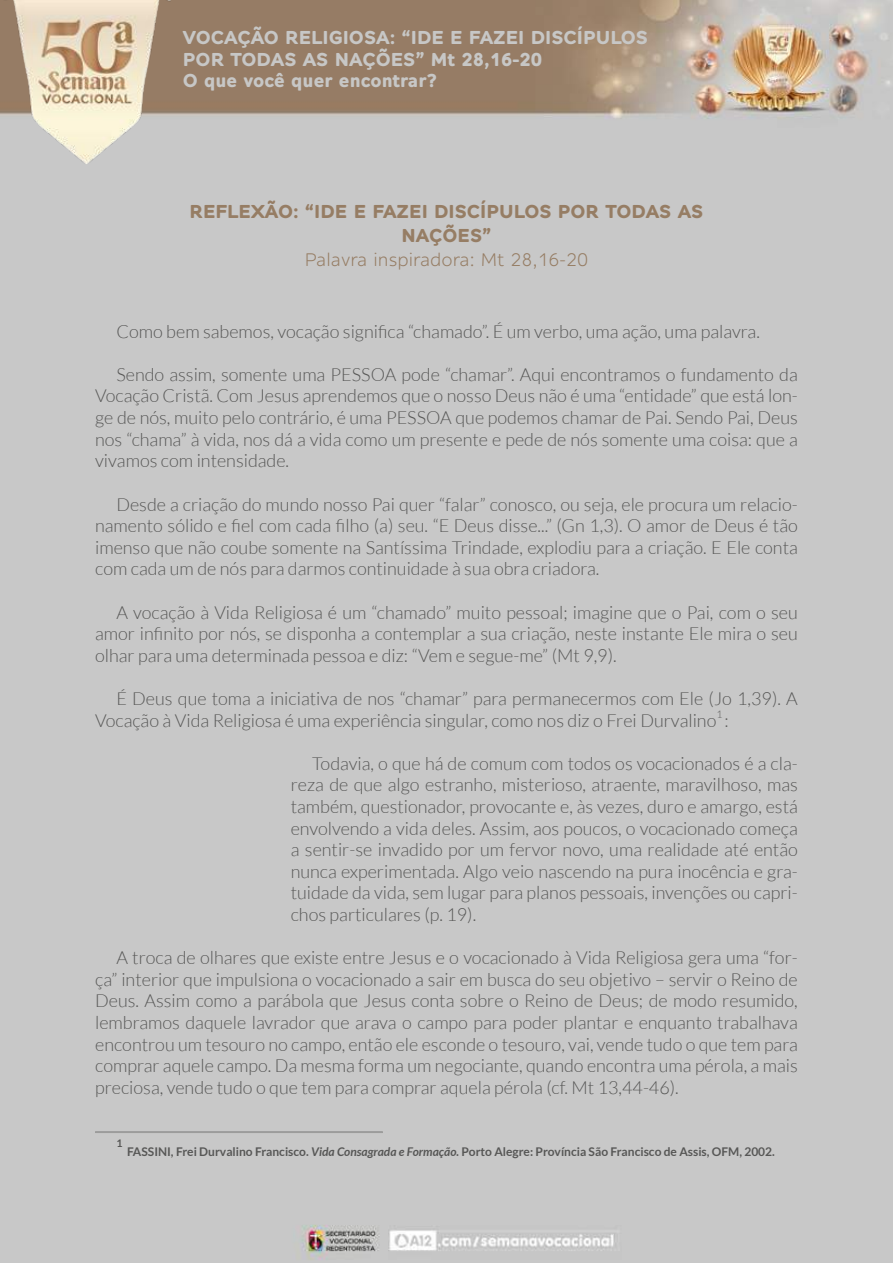
<style>
.page{position:relative;width:893px;height:1263px;background:#fff}
.page>*{position:absolute;margin:0;border:0;box-sizing:border-box;transform-origin:0 0}
.t1{font:300 18px/21.6px "Lato";color:#575756;text-align:justify}
.t2{font:700 18px/21.6px "Alleyn W01";color:#c7c7c6}
.t3{font:700 18px/24px "Alleyn W01";color:#967d64;text-align:center}
.t4{font:18px "Alleyn W01";color:#967d64}
.t5{font:700 12px "Lato";color:#575756}
.t6{font:300 10.5px "Lato";color:#575756}
.t7{font:700 10.5px "Lato";color:#575756}
.s1{font-style:italic}
</style>
<div class="page">
<img style="left:0;top:0;width:893px;height:1263px">
<img style="left:0;top:0;width:172px;height:178px">
<div style="left:872px;top:0;width:21px;height:178px;background:#c8c8c8"></div>
<hr style="left:95px;top:1132px;width:288px;height:1px;background:#9d9d9c">
<p class="t2" style="left:183px;top:26px;width:467px">VOCAÇÃO RELIGIOSA: “IDE E FAZEI DISCÍPULOS<br>POR TODAS AS NAÇÕES” Mt 28,16-20<br>O que você quer encontrar?</p>
<p class="t3" style="left:190px;top:199px;width:515px">REFLEXÃO: “IDE E FAZEI DISCÍPULOS POR TODAS AS<br>NAÇÕES”</p>
<p class="t4" style="left:305px;top:248px;width:285px">Palavra inspiradora: Mt 28,16-20</p>
<p class="t1" style="left:116px;top:320px;width:645px">Como bem sabemos, vocação significa “chamado”. É um verbo, uma ação, uma palavra.</p>
<p class="t1" style="left:95px;top:364px;width:704px;text-indent:21px">Sendo assim, somente uma PESSOA pode “chamar”. Aqui encontramos o fundamento da Vocação Cristã. Com Jesus aprendemos que o nosso Deus não é uma “entidade” que está lon&shy;ge de nós, muito pelo contrário, é uma PESSOA que podemos chamar de Pai. Sendo Pai, Deus nos “chama” à vida, nos dá a vida como um presente e pede de nós somente uma coisa: que a vivamos com intensidade.</p>
<p class="t1" style="left:95px;top:493px;width:704px;text-indent:21px">Desde a criação do mundo nosso Pai quer “falar” conosco, ou seja, ele procura um relacio&shy;namento sólido e fiel com cada filho (a) seu. “E Deus disse...” (Gn 1,3). O amor de Deus é tão imenso que não coube somente na Santíssima Trindade, explodiu para a criação. E Ele conta com cada um de nós para darmos continuidade à sua obra criadora.</p>
<p class="t1" style="left:95px;top:601px;width:704px;text-indent:21px">A vocação à Vida Religiosa é um “chamado” muito pessoal; imagine que o Pai, com o seu amor infinito por nós, se disponha a contemplar a sua criação, neste instante Ele mira o seu olhar para uma determinada pessoa e diz: “Vem e segue-me” (Mt 9,9).</p>
<p class="t1" style="left:95px;top:688px;width:704px;text-indent:21px">É Deus que toma a iniciativa de nos “chamar” para permanecermos com Ele (Jo 1,39). A<br>Vocação à Vida Religiosa é uma experiência singular, como nos diz o Frei Durvalino</p>
<p class="t6" style="left:716px;top:708px;width:8px">1</p>
<p class="t1" style="left:725px;top:709px;width:6px">:</p>
<p class="t1" style="left:291px;top:752px;width:509px;text-indent:21px">Todavia, o que há de comum com todos os vocacionados é a cla&shy;reza de que algo estranho, misterioso, atraente, maravilhoso, mas também, questionador, provocante e, às vezes, duro e amargo, está envolvendo a vida deles. Assim, aos poucos, o vocacionado começa a sentir-se invadido por um fervor novo, uma realidade até então nunca experimentada. Algo veio nascendo na pura inocência e gra&shy;tuidade da vida, sem lugar para planos pessoais, invenções ou capri&shy;chos particulares (p. 19).</p>
<p class="t1" style="left:95px;top:947px;width:704px;text-indent:21px">A troca de olhares que existe entre Jesus e o vocacionado à Vida Religiosa gera uma “for&shy;ça” interior que impulsiona o vocacionado a sair em busca do seu objetivo – servir o Reino de Deus. Assim como a parábola que Jesus conta sobre o Reino de Deus; de modo resumido, lembramos daquele lavrador que arava o campo para poder plantar e enquanto trabalhava encontrou um tesouro no campo, então ele esconde o tesouro, vai, vende tudo o que tem para comprar aquele campo. Da mesma forma um negociante, quando encontra uma pérola, a mais preciosa, vende tudo o que tem para comprar aquela pérola (cf. Mt 13,44-46).</p>
<p class="t7" style="left:116px;top:1137px;width:8px">1</p>
<p class="t5" style="left:127px;top:1144px;width:649px">FASSINI, Frei Durvalino Francisco. <span class="s1">Vida Consagrada e Formação.</span> Porto Alegre: Província São Francisco de Assis, OFM, 2002.</p>
</div>
